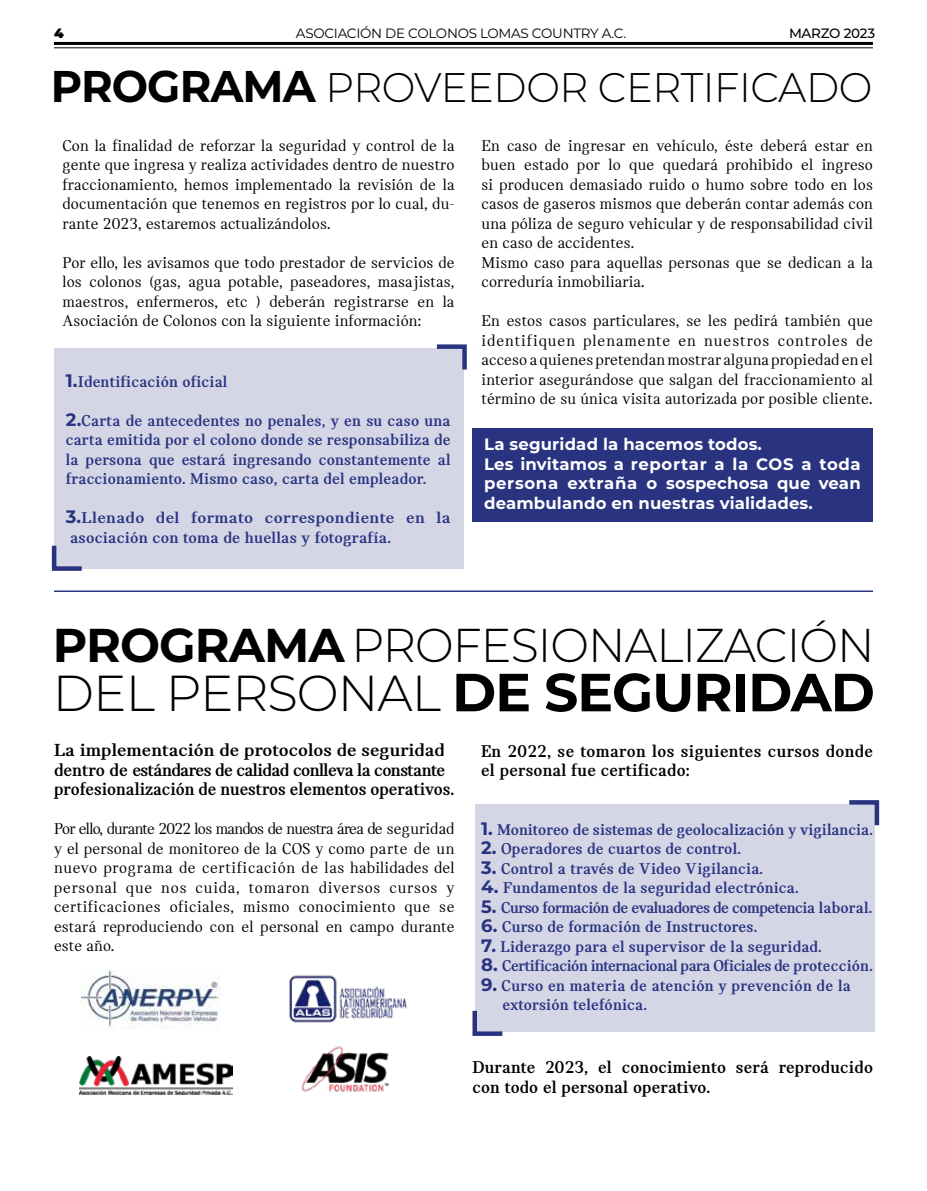
<style>
.page{position:relative;width:927px;height:1191px;background:#fff}
.page>*{position:absolute;margin:0;border:0;box-sizing:border-box;transform-origin:0 0}
.t1{font:300 50.55px "Montserrat";letter-spacing:-.02em;color:#000}
.t2{font:300 47.4px "Montserrat";letter-spacing:-.02em;color:#000}
.t3{font:300 41.25px "Montserrat";letter-spacing:-.01em;color:#000}
.t4{font:700 18.45px/19.5px "MINI Serif";color:#000;scale:1.08 1}
.t5{font:700 18px/19.5px "MINI Serif";letter-spacing:.01em;color:#000}
.t6{font:16.5px/19.5px "MINI Serif";letter-spacing:.01em;color:#000;text-align:justify}
.t7{font:700 16.5px/19.5px "MINI Serif";letter-spacing:.01em;color:#293380}
.t8{font:700 16.5px/19.5px "Montserrat";letter-spacing:.01em;color:#fff}
.t9{font:700 16.5px "MINI Serif";letter-spacing:-.03em;color:#293380}
.t10{font:700 16.5px/19.5px "MINI Serif";letter-spacing:.01em;color:#293380;scale:1.1 1}
.t11{font:13.5px "Montserrat";letter-spacing:-.02em;color:#000}
.t12{font:500 13.5px "Montserrat";letter-spacing:-.02em;color:#000}
.t13{font:900 13.5px "Montserrat";color:#000}
.s1{font-weight:700;font-size:44.4px}
.s2{font-family:"Montserrat";font-size:18px}
.s3{font-weight:700}
.s4{font-weight:700;font-size:53.55px}
</style>
<div class="page">
<div style="left:472px;top:428px;width:401px;height:93px;background:#293380"></div>
<div style="left:54px;top:348px;width:409px;height:220px;background:#d4d6e6"></div>
<div style="left:476px;top:804px;width:399px;height:227px;background:#d4d6e6"></div>
<svg style="left:436px;top:344px;width:31px;height:30px"></svg>
<svg style="left:51px;top:545px;width:35px;height:26px"></svg>
<svg style="left:849px;top:800px;width:31px;height:26px"></svg>
<svg style="left:472px;top:1006px;width:35px;height:30px"></svg>
<hr style="left:54px;top:47px;width:819px;height:1px;background:#000">
<hr style="left:54px;top:42px;width:819px;height:3px;background:#000">
<hr style="left:54px;top:590px;width:819px;height:2px;background:#293380">
<img style="left:82px;top:970px;width:138px;height:59px">
<img style="left:289px;top:975px;width:118px;height:48px">
<img style="left:80px;top:1056px;width:152px;height:38px">
<img style="left:301px;top:1046px;width:88px;height:46px">
<p class="t13" style="left:54px;top:23px;width:11px">4</p>
<p class="t11" style="left:296px;top:24px;width:332px">ASOCIACIÓN DE COLONOS LOMAS COUNTRY A.C.</p>
<p class="t12" style="left:789px;top:24px;width:88px">MARZO 2023</p>
<h3 class="t3" style="left:51px;top:59px;width:823px"><span class="s1">PROGRAMA</span> PROVEEDOR CERTIFICADO</h3>
<p class="t6" style="left:63px;top:135px;width:393px">Con la finalidad de reforzar la seguridad y control de la gente que ingresa y realiza actividades dentro de nuestro fraccionamiento, hemos implementado la revisión de la documentación que tenemos en registros por lo cual, du&shy;rante 2023, estaremos actualizándolos.</p>
<p class="t6" style="left:63px;top:252px;width:393px">Por ello, les avisamos que todo prestador de servicios de los colonos (gas, agua potable, paseadores, masajistas, maestros, enfermeros, etc ) deberán registrarse en la Asociación de Colonos con la siguiente información:</p>
<p class="t6" style="left:482px;top:135px;width:393px;text-align:left">En caso de ingresar en vehículo, éste deberá estar en buen estado por lo que quedará prohibido el ingreso si producen demasiado ruido o humo sobre todo en los casos de gaseros mismos que deberán contar además con una póliza de seguro vehicular y de responsabilidad civil en caso de accidentes.<br>Mismo caso para aquellas personas que se dedican a la correduría inmobiliaria.</p>
<p class="t6" style="left:482px;top:311px;width:393px">En estos casos particulares, se les pedirá también que identifiquen plenamente en nuestros controles de acceso a quienes pretendan mostrar alguna propiedad en el interior asegurándose que salgan del fraccionamiento al término de su única visita autorizada por posible cliente.</p>
<p class="t7" style="left:66px;top:371px;width:163px"><span class="s2">1.</span>Identificación oficial</p>
<p class="t7" style="left:66px;top:410px;width:386px;text-align:justify"><span class="s2">2.</span>Carta de antecedentes no penales, y en su caso una carta emitida por el colono donde se responsabiliza de la persona que estará ingresando constantemente al fraccionamiento. Mismo caso, carta del empleador.</p>
<p class="t10" style="left:66px;top:508px;width:351px"><span class="s2">3.</span>Llenado del formato correspondiente en la asociación con toma de huellas y fotografía.</p>
<p class="t8" style="left:484px;top:434px;width:378px">La seguridad la hacemos todos.<br>Les invitamos a reportar a la COS a toda persona extraña o sospechosa que vean deambulando en nuestras vialidades.</p>
<h2 class="t2" style="left:53px;top:613px;width:823px"><span class="s3">PROGRAMA</span> PROFESIONALIZACIÓN</h2>
<h1 class="t1" style="left:53px;top:659px;width:823px">DEL PERSONAL <span class="s4">DE SEGURIDAD</span></h1>
<p class="t4" style="left:54px;top:740px;width:372px">La implementación de protocolos de seguridad dentro de estándares de calidad conlleva la constante profesionalización de nuestros elementos operativos.</p>
<p class="t6" style="left:54px;top:819px;width:402px">Por ello, durante 2022 los mandos de nuestra área de seguridad y el personal de monitoreo de la COS y como parte de un nuevo programa de certificación de las habilidades del personal que nos cuida, tomaron diversos cursos y certificaciones oficiales, mismo conocimiento que se estará reproduciendo con el personal en campo durante este año.</p>
<p class="t5" style="left:481px;top:741px;width:393px">En 2022, se tomaron los siguientes cursos donde el personal fue certificado:</p>
<p class="t7" style="left:481px;top:819px;width:393px"><span class="s2">1.</span> Monitoreo de sistemas de geolocalización y vigilancia.</p>
<p class="t7" style="left:481px;top:839px;width:262px"><span class="s2">2.</span> Operadores de cuartos de control.</p>
<p class="t7" style="left:481px;top:858px;width:284px"><span class="s2">3.</span> Control a través de Video Vigilancia.</p>
<p class="t7" style="left:481px;top:878px;width:319px"><span class="s2">4.</span> Fundamentos de la seguridad electrónica.</p>
<p class="t9" style="left:481px;top:898px;width:393px"><span class="s2">5.</span> Curso formación de evaluadores de competencia laboral.</p>
<p class="t7" style="left:481px;top:917px;width:278px"><span class="s2">6.</span> Curso de formación de Instructores.</p>
<p class="t7" style="left:481px;top:936px;width:342px"><span class="s2">7.</span> Liderazgo para el supervisor de la seguridad.</p>
<p class="t9" style="left:481px;top:956px;width:393px"><span class="s2">8.</span> Certificación internacional para Oficiales de protección.</p>
<p class="t7" style="left:502px;top:975px;width:350px;text-indent:-21px"><span class="s2">9.</span> Curso en materia de atención y prevención de la extorsión telefónica.</p>
<p class="t5" style="left:472px;top:1057px;width:402px">Durante 2023, el conocimiento será reproducido con todo el personal operativo.</p>
</div>
